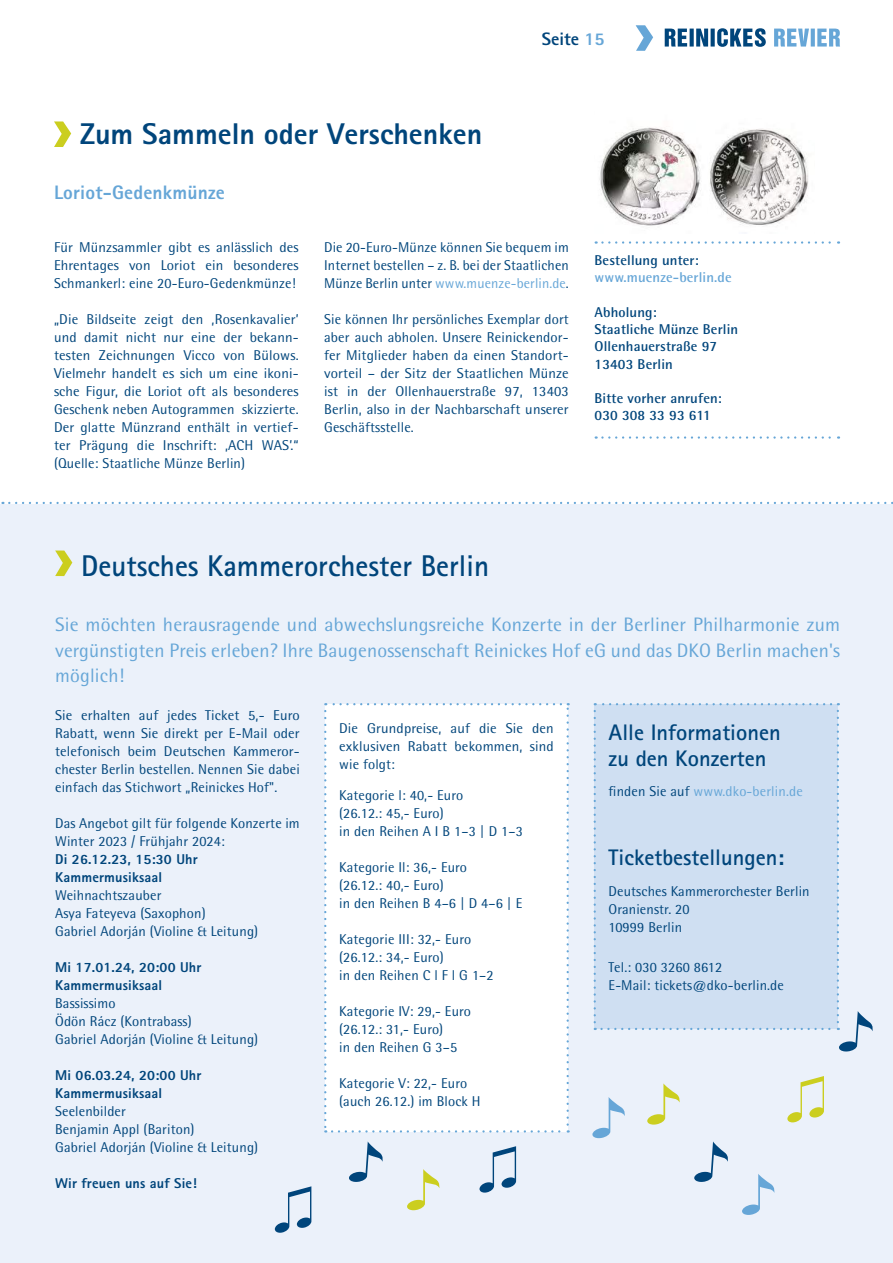
<style>
.page{position:relative;width:893px;height:1263px;background:#fff}
.page>*{position:absolute;margin:0;border:0;box-sizing:border-box;transform-origin:0 0}
.t1{font:700 30px "Rotis Sans Serif";color:#00457b}
.t2{font:800 30px "Rotis Sans Serif";color:#00457b}
.t3{font:700 22.5px/25.5px "Rotis Sans Serif";color:#00457b}
.t4{font:19.5px/25.5px "Rotis Semi Sans";letter-spacing:.01em;color:#66a6d7;text-align:justify}
.t5{font:800 19.5px "Rotis Sans Serif";letter-spacing:.01em;color:#66a6d7}
.t6{font:800 18px "Rotis Sans Serif Std";color:#00457b}
.t7{font:14.25px/18px "Rotis Semi Sans";letter-spacing:.01em;color:#00457b}
.t8{font:800 14.25px/18px "Rotis Sans Serif";letter-spacing:.01em;color:#00457b}
.t9{font:700 14.25px/17.2px "Rotis Semi Sans Std";letter-spacing:.01em;color:#00457b}
.t10{font:14.25px "Rotis Semi Sans";letter-spacing:.01em;color:#66a6d7}
.t11{font:700 14.25px "Rotis Semi Sans Std";letter-spacing:.01em;color:#66a6d7}
.s1{color:#66a6d7}
.s2{color:#00457b}
</style>
<div class="page">
<svg style="left:774px;top:29px;width:66px;height:18px"></svg>
<svg style="left:665px;top:28px;width:101px;height:19px"></svg>
<svg style="left:636px;top:25px;width:17px;height:26px"></svg>
<div style="left:0;top:504px;width:893px;height:759px;background:#ebf1fa"></div>
<svg style="left:55px;top:550px;width:17px;height:26px"></svg>
<div style="left:324px;top:703px;width:245px;height:429px;background:#fff"></div>
<svg style="left:594px;top:703px;width:279px;height:348px"></svg>
<svg style="left:694px;top:1141px;width:34px;height:41px"></svg>
<svg style="left:349px;top:1141px;width:34px;height:41px"></svg>
<svg style="left:742px;top:1174px;width:33px;height:41px"></svg>
<svg style="left:592px;top:1097px;width:33px;height:41px"></svg>
<svg style="left:647px;top:1083px;width:33px;height:41px"></svg>
<svg style="left:407px;top:1169px;width:33px;height:41px"></svg>
<svg style="left:479px;top:1146px;width:37px;height:46px"></svg>
<svg style="left:787px;top:1076px;width:37px;height:46px"></svg>
<svg style="left:275px;top:1186px;width:36px;height:47px"></svg>
<svg style="left:54px;top:121px;width:17px;height:26px"></svg>
<svg style="left:596px;top:241px;width:243px;height:3px"></svg>
<svg style="left:596px;top:436px;width:243px;height:3px"></svg>
<img style="left:710px;top:129px;width:98px;height:97px">
<img style="left:599px;top:127px;width:102px;height:99px">
<svg style="left:9px;top:502px;width:884px;height:2px"></svg>
<h1 class="t2" style="left:80px;top:115px;width:404px">Zum Sammeln oder Verschenken</h1>
<h3 class="t5" style="left:54px;top:180px;width:172px">Loriot-Gedenkmünze</h3>
<p class="t6" style="left:542px;top:28px;width:64px">Seite <span class="s1">15</span></p>
<p class="t7" style="left:54px;top:238px;width:246px;text-align:justify">Für Münzsammler gibt es anlässlich des Ehrentages von Loriot ein besonderes Schmankerl: eine 20-Euro-Gedenkmünze!</p>
<p class="t7" style="left:54px;top:310px;width:246px;text-align:justify">„Die Bildseite zeigt den ‚Rosenkavalier’ und damit nicht nur eine der bekann&shy;testen Zeichnungen Vicco von Bülows.<br>Vielmehr handelt es sich um eine ikoni&shy;sche Figur, die Loriot oft als besonderes Geschenk neben Autogrammen skizzierte.<br>Der glatte Münzrand enthält in vertief&shy;ter Prägung die Inschrift: ‚ACH WAS’.“ (Quelle: Staatliche Münze Berlin)</p>
<p class="t7" style="left:324px;top:238px;width:246px;text-align:justify">Die 20-Euro-Münze können Sie bequem im Internet bestellen – z. B. bei der Staatlichen Münze Berlin unter <span class="s1">www.muenze-berlin.de</span>.</p>
<p class="t7" style="left:324px;top:310px;width:246px;text-align:justify">Sie können Ihr persönliches Exemplar dort aber auch abholen. Unsere Reinickendor&shy;fer Mitglieder haben da einen Standort&shy;vorteil – der Sitz der Staatlichen Münze ist in der Ollenhauerstraße 97, 13403<br>Berlin, also in der Nachbarschaft unserer Geschäftsstelle.</p>
<p class="t9" style="left:594px;top:251px;width:106px">Bestellung unter:</p>
<p class="t11" style="left:594px;top:269px;width:139px">www.muenze-berlin.de</p>
<p class="t9" style="left:594px;top:303px;width:145px">Abholung:<br>Staatliche Münze Berlin<br>Ollenhauerstraße 97<br>13403 Berlin</p>
<p class="t9" style="left:594px;top:389px;width:129px">Bitte vorher anrufen:<br>030 308 33 93 611</p>
<h1 class="t1" style="left:81px;top:547px;width:409px">Deutsches Kammerorchester Berlin</h1>
<h3 class="t4" style="left:55px;top:612px;width:786px">Sie möchten herausragende und abwechslungsreiche Konzerte in der Berliner Philharmonie zum vergünstigten Preis erleben? Ihre Baugenossenschaft Reinickes Hof eG und das DKO Berlin machen's möglich!</h3>
<p class="t7" style="left:55px;top:706px;width:246px;text-align:justify">Sie erhalten auf jedes Ticket 5,- Euro Rabatt, wenn Sie direkt per E-Mail oder telefonisch beim Deutschen Kammeror&shy;chester Berlin bestellen. Nennen Sie dabei einfach das Stichwort „Reinickes Hof".</p>
<p class="t7" style="left:55px;top:814px;width:246px">Das Angebot gilt für folgende Konzerte im<br>Winter 2023 / Frühjahr 2024:</p>
<p class="t8" style="left:55px;top:850px;width:144px">Di 26.12.23, 15:30 Uhr<br>Kammermusiksaal</p>
<p class="t7" style="left:55px;top:886px;width:205px">Weihnachtszauber<br>Asya Fateyeva (Saxophon)<br>Gabriel Adorján (Violine &amp; Leitung)</p>
<p class="t8" style="left:55px;top:958px;width:148px">Mi 17.01.24, 20:00 Uhr<br>Kammermusiksaal</p>
<p class="t7" style="left:55px;top:994px;width:205px">Bassissimo<br>Ödön Rácz (Kontrabass)<br>Gabriel Adorján (Violine &amp; Leitung)</p>
<p class="t8" style="left:55px;top:1066px;width:148px">Mi 06.03.24, 20:00 Uhr<br>Kammermusiksaal</p>
<p class="t7" style="left:55px;top:1102px;width:205px">Seelenbilder<br>Benjamin Appl (Bariton)<br>Gabriel Adorján (Violine &amp; Leitung)</p>
<p class="t8" style="left:55px;top:1174px;width:143px">Wir freuen uns auf Sie!</p>
<p class="t7" style="left:339px;top:719px;width:216px;text-align:justify">Die Grundpreise, auf die Sie den exklusiven Rabatt bekommen, sind wie folgt:</p>
<p class="t7" style="left:339px;top:786px;width:185px">Kategorie l: 40,- Euro<br>(26.12.: 45,- Euro)<br>in den Reihen A I B 1–3 | D 1–3</p>
<p class="t7" style="left:339px;top:858px;width:185px">Kategorie Il: 36,- Euro<br>(26.12.: 40,- Euro)<br>in den Reihen B 4–6 | D 4–6 | E</p>
<p class="t7" style="left:339px;top:930px;width:156px">Kategorie III: 32,- Euro (26.12.: 34,- Euro)<br>in den Reihen C l F l G 1–2</p>
<p class="t7" style="left:339px;top:1002px;width:133px">Kategorie IV: 29,- Euro (26.12.: 31,- Euro)<br>in den Reihen G 3–5</p>
<p class="t7" style="left:339px;top:1074px;width:143px">Kategorie V: 22,- Euro (auch 26.12.) im Block H</p>
<h2 class="t3" style="left:609px;top:719px;width:174px">Alle Informationen zu den Konzerten</h2>
<p class="t10" style="left:609px;top:783px;width:196px"><span class="s2">finden Sie auf</span> www.dko-berlin.de</p>
<h2 class="t3" style="left:609px;top:845px;width:177px">Ticketbestellungen:</h2>
<p class="t7" style="left:609px;top:882px;width:203px">Deutsches Kammerorchester Berlin<br>Oranienstr. 20<br>10999 Berlin</p>
<p class="t7" style="left:609px;top:958px;width:177px">Tel.: 030 3260 8612<br>E-Mail: tickets@dko-berlin.de</p>
</div>
